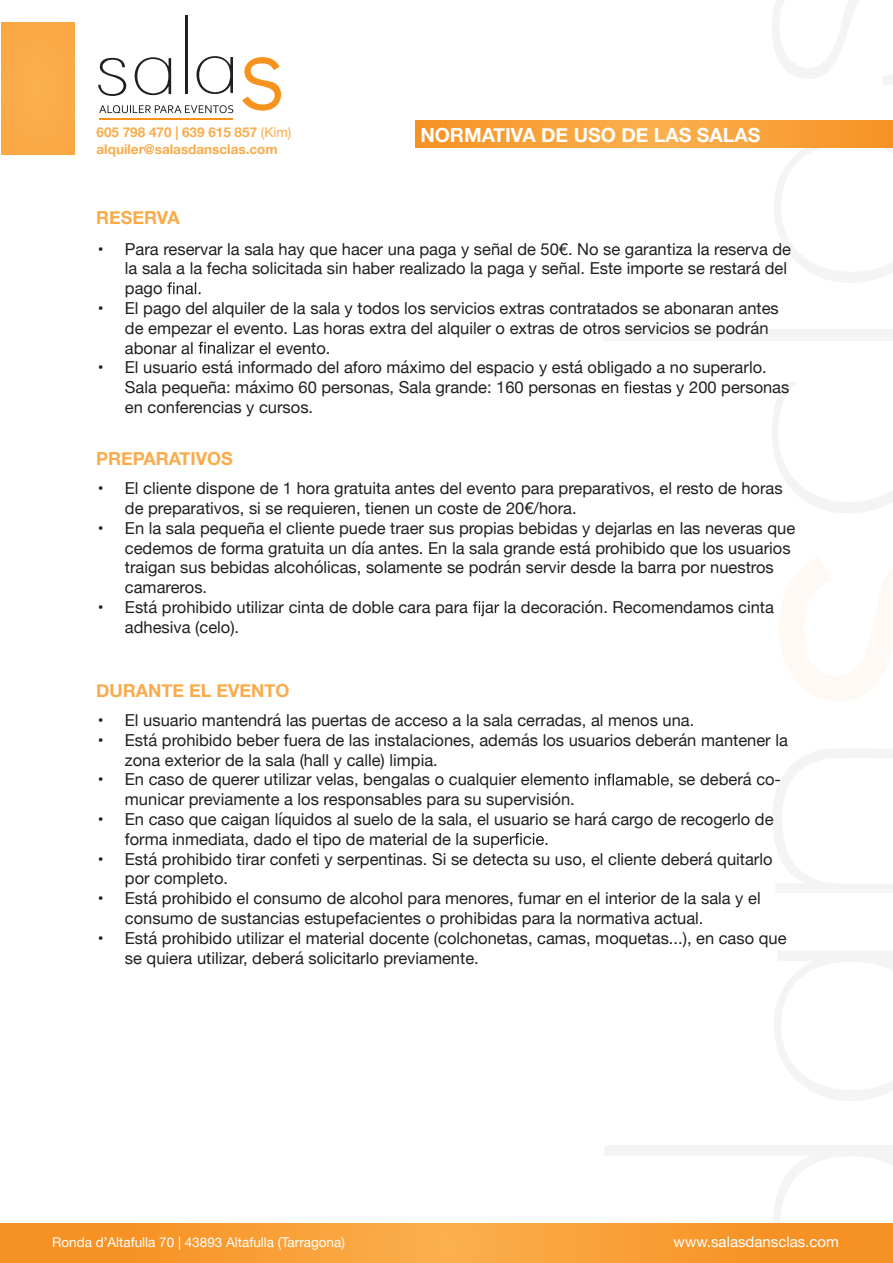
<style>
.page{position:relative;width:893px;height:1263px;background:#fff}
.page>*{position:absolute;margin:0;border:0;box-sizing:border-box;transform-origin:0 0}
.t1{font:700 19.5px "Helvetica Neue";color:#fff}
.t2{font:700 18px "Helvetica Neue";color:#faab4a}
.t3{font:16.5px/19.8px "Helvetica Neue";color:#231f20}
.t4{font:15px "Helvetica Neue";color:#fff}
.t5{font:700 13.5px/16.2px "Helvetica Neue";color:#faab4a}
.t6{font:13.5px "Helvetica Neue";color:#fff}
.s1{font-weight:400}
</style>
<div class="page">
<div style="left:1px;top:23px;width:74px;height:132px;background:#faab48"></div>
<svg style="left:773px;top:749px;width:120px;height:144px"></svg>
<svg style="left:779px;top:558px;width:114px;height:143px"></svg>
<svg style="left:772px;top:382px;width:121px;height:131px"></svg>
<div style="left:603px;top:329px;width:290px;height:12px;background:#f4f4f4"></div>
<svg style="left:605px;top:1145px;width:288px;height:78px"></svg>
<svg style="left:774px;top:147px;width:119px;height:136px"></svg>
<svg style="left:774px;top:951px;width:119px;height:150px"></svg>
<svg style="left:772px;top:0;width:121px;height:86px"></svg>
<svg style="left:0;top:1223px;width:893px;height:40px;background:#f79c33"></svg>
<svg style="left:415px;top:120px;width:478px;height:27px;background:#f8a039"></svg>
<svg style="left:167px;top:282px;width:34px;height:12px"></svg>
<svg style="left:198px;top:342px;width:56px;height:12px"></svg>
<svg style="left:624px;top:381px;width:47px;height:12px"></svg>
<svg style="left:473px;top:601px;width:26px;height:15px"></svg>
<svg style="left:595px;top:773px;width:77px;height:15px"></svg>
<svg style="left:473px;top:833px;width:74px;height:15px"></svg>
<svg style="left:242px;top:57px;width:39px;height:54px"></svg>
<svg style="left:196px;top:56px;width:37px;height:38px"></svg>
<svg style="left:135px;top:57px;width:36px;height:38px"></svg>
<svg style="left:98px;top:58px;width:29px;height:38px"></svg>
<hr style="left:185px;top:16px;width:3px;height:78px;background:#231f20">
<svg style="left:99px;top:105px;width:134px;height:8px"></svg>
<hr style="left:99px;top:118px;width:134px;height:2px;background:#f7931d">
<p class="t5" style="left:97px;top:125px;width:196px">605 798 470 | 639 615 857 <span class="s1">(Kim) </span>alquiler@salasdansclas.com</p>
<p class="t2" style="left:96px;top:203px;width:85px">RESERVA</p>
<p class="t1" style="left:420px;top:119px;width:342px">NORMATIVA DE USO DE LAS SALAS</p>
<p class="t3" style="left:125px;top:240px;width:668px;text-indent:-27px">• Para reservar la sala hay que hacer una paga y señal de 50€. No se garantiza la reserva de la sala a la fecha solicitada sin haber realizado la paga y señal. Este importe se restará del pago</p>
<p class="t3" style="left:125px;top:299px;width:655px;text-indent:-27px">• El pago del alquiler de la sala y todos los servicios extras contratados se abonaran antes de empezar el evento. Las horas extra del alquiler o extras de otros servicios se podrán abonar al</p>
<p class="t3" style="left:259px;top:339px;width:73px">el evento.</p>
<p class="t3" style="left:125px;top:359px;width:643px;text-indent:-27px">• El usuario está informado del aforo máximo del espacio y está obligado a no superarlo.<br>Sala pequeña: máximo 60 personas, Sala grande: 160 personas en</p>
<p class="t3" style="left:676px;top:378px;width:115px">y 200 personas</p>
<p class="t3" style="left:125px;top:398px;width:190px">en conferencias y cursos.</p>
<p class="t2" style="left:96px;top:445px;width:138px">PREPARATIVOS</p>
<p class="t3" style="left:125px;top:479px;width:659px;text-indent:-27px">• El cliente dispone de 1 hora gratuita antes del evento para preparativos, el resto de horas de preparativos, si se requieren, tienen un coste de 20€/hora.</p>
<p class="t3" style="left:125px;top:519px;width:672px;text-indent:-27px">• En la sala pequeña el cliente puede traer sus propias bebidas y dejarlas en las neveras que cedemos de forma gratuita un día antes. En la sala grande está prohibido que los usuarios traigan sus bebidas alcohólicas, solamente se podrán servir desde la barra por nuestros camareros.</p>
<p class="t3" style="left:98px;top:598px;width:372px">• Está prohibido utilizar cinta de doble cara para</p>
<p class="t3" style="left:504px;top:598px;width:272px">la decoración. Recomendamos cinta</p>
<p class="t3" style="left:125px;top:618px;width:116px">adhesiva (celo).</p>
<p class="t2" style="left:96px;top:676px;width:195px">DURANTE EL EVENTO</p>
<p class="t3" style="left:98px;top:711px;width:598px">• El usuario mantendrá las puertas de acceso a la sala cerradas, al menos una.</p>
<p class="t3" style="left:125px;top:731px;width:664px;text-indent:-27px">• Está prohibido beber fuera de las instalaciones, además los usuarios deberán mantener la zona exterior de la sala (hall y calle) limpia.</p>
<p class="t3" style="left:98px;top:770px;width:493px">• En caso de querer utilizar velas, bengalas o cualquier elemento</p>
<p class="t3" style="left:678px;top:770px;width:104px">se deberá co-</p>
<p class="t3" style="left:125px;top:790px;width:451px">municar previamente a los responsables para su supervisión.</p>
<p class="t3" style="left:125px;top:810px;width:650px;text-indent:-27px">• En caso que caigan líquidos al suelo de la sala, el usuario se hará cargo de recogerlo de forma inmediata, dado el tipo de material de la</p>
<p class="t3" style="left:125px;top:850px;width:649px;text-indent:-27px">• Está prohibido tirar confeti y serpentinas. Si se detecta su uso, el cliente deberá quitarlo por completo.</p>
<p class="t3" style="left:125px;top:889px;width:637px;text-indent:-27px">• Está prohibido el consumo de alcohol para menores, fumar en el interior de la sala y el consumo de sustancias estupefacientes o prohibidas para la normativa actual.</p>
<p class="t3" style="left:125px;top:929px;width:663px;text-indent:-27px">• Está prohibido utilizar el material docente (colchonetas, camas, moquetas...), en caso que se quiera utilizar, deberá solicitarlo previamente.</p>
<p class="t6" style="left:52px;top:1233px;width:294px">Ronda d’Altafulla 70 | 43893 Altafulla (Tarragona)</p>
<p class="t4" style="left:674px;top:1231px;width:167px">www.salasdansclas.com</p>
</div>
